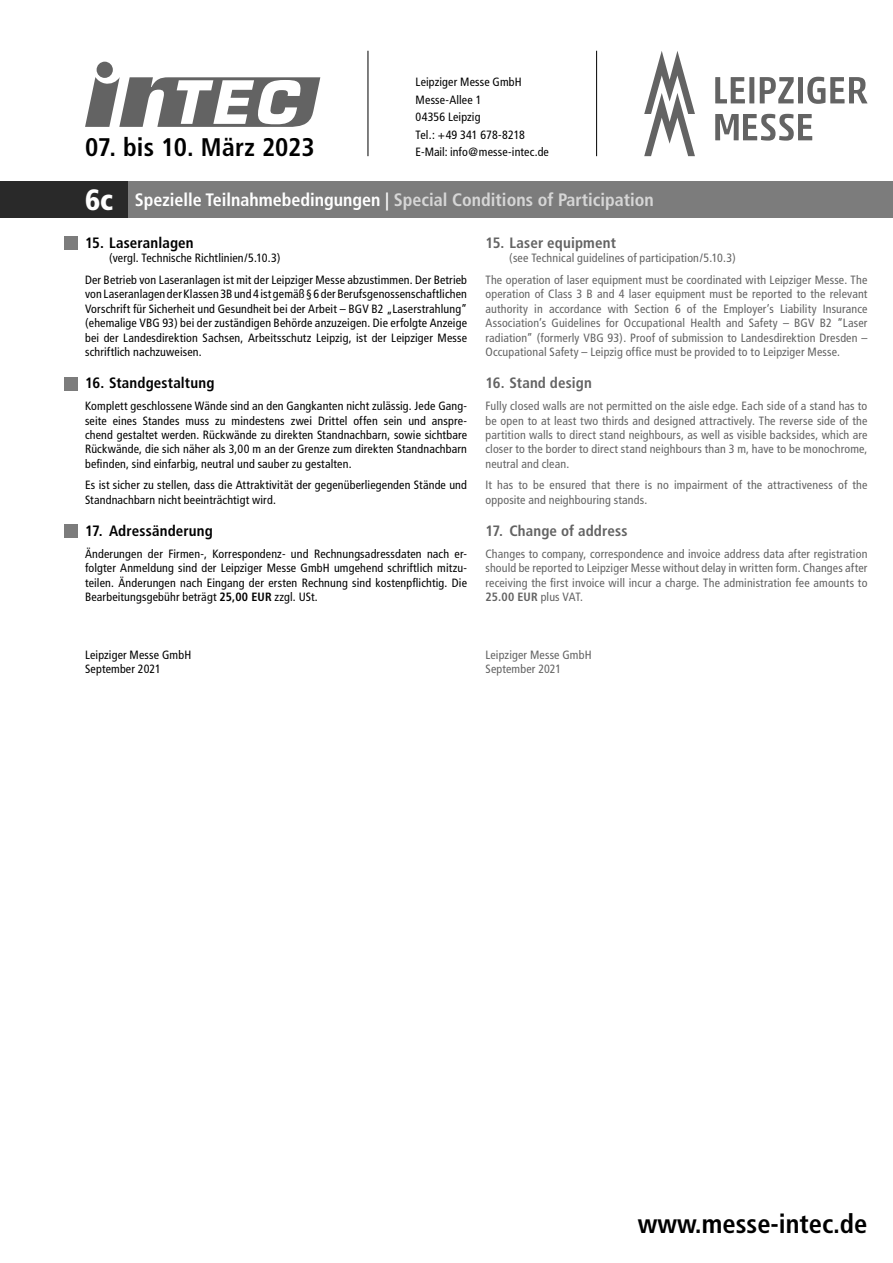
<style>
.page{position:relative;width:893px;height:1263px;background:#fff}
.page>*{position:absolute;margin:0;border:0;box-sizing:border-box;transform-origin:0 0}
.t1{font:700 condensed 26.55px "Frutiger";color:#000}
.t2{font:700 condensed 25.5px "Frutiger";color:#000}
.t3{font:700 condensed 18px "Frutiger";color:#d6d6d6}
.t4{font:700 condensed 15px "Frutiger";letter-spacing:.01em;color:#000}
.t5{font:700 condensed 15px "Frutiger";letter-spacing:.01em;color:#636363}
.t6{font:condensed 12px/14.4px "Frutiger";letter-spacing:.015em;color:#000}
.t7{font:condensed 12px/14.4px "Frutiger";letter-spacing:.01em;color:#636363}
.s1{font-weight:900;font-size:29.25px;color:#fff}
.s2{color:#fff}
.s3{font-weight:700}
</style>
<div class="page">
<div style="left:0;top:182px;width:893px;height:36px;background:#7c7c7c"></div>
<div style="left:0;top:182px;width:128px;height:36px;background:#292929"></div>
<div style="left:64px;top:236px;width:14px;height:14px;background:#7c7c7c"></div>
<div style="left:64px;top:377px;width:14px;height:14px;background:#7c7c7c"></div>
<div style="left:64px;top:524px;width:14px;height:14px;background:#7c7c7c"></div>
<svg style="left:85px;top:62px;width:235px;height:65px"></svg>
<hr style="left:596px;top:51px;width:1px;height:105px;background:#000">
<hr style="left:368px;top:51px;width:1px;height:105px;background:#000">
<svg style="left:715px;top:114px;width:97px;height:27px"></svg>
<svg style="left:715px;top:77px;width:152px;height:27px"></svg>
<svg style="left:644px;top:51px;width:51px;height:105px"></svg>
<p class="t6" style="left:416px;top:73px;width:111px;line-height:17.5px">Leipziger Messe GmbH<br>Messe-Allee 1<br>04356 Leipzig<br>Tel.: +49 341 678-8218</p>
<h2 class="t2" style="left:85px;top:132px;width:231px">07. bis 10. März 2023</h2>
<p class="t6" style="left:416px;top:145px;width:135px">E-Mail: info@messe-intec.de</p>
<h3 class="t3" style="left:85px;top:189px;width:570px"><span class="s1">6c</span> <span class="s2">Spezielle Teilnahmebedingungen |</span> Special Conditions of Participation</h3>
<p class="t4" style="left:85px;top:234px;width:110px">15. Laseranlagen</p>
<p class="t6" style="left:85px;top:248px;width:384px;line-height:21.6px;text-indent:24px">(vergl. Technische Richtlinien/5.10.3)<br>Der Betrieb von Laseranlagen ist mit der Leipziger Messe abzustimmen. Der Betrieb</p>
<p class="t6" style="left:85px;top:287px;width:383px;text-align:justify">von Laseranlagen der Klassen 3B und 4 ist gemäß § 6 der Berufsgenossenschaftlichen Vorschrift für Sicherheit und Gesundheit bei der Arbeit – BGV B2 „Laserstrahlung” (ehemalige VBG 93) bei der zuständigen Behörde anzuzeigen. Die erfolgte Anzeige bei der Landesdirektion Sachsen, Arbeitsschutz Leipzig, ist der Leipziger Messe schriftlich nachzuweisen.</p>
<p class="t4" style="left:85px;top:374px;width:131px">16. Standgestaltung</p>
<p class="t6" style="left:85px;top:399px;width:383px;text-align:justify">Komplett geschlossene Wände sind an den Gangkanten nicht zulässig. Jede Gang&shy;seite eines Standes muss zu mindestens zwei Drittel offen sein und anspre&shy;chend gestaltet werden. Rückwände zu direkten Standnachbarn, sowie sichtbare Rückwände, die sich näher als 3,00 m an der Grenze zum direkten Standnachbarn befinden, sind einfarbig, neutral und sauber zu gestalten.</p>
<p class="t6" style="left:85px;top:478px;width:383px">Es ist sicher zu stellen, dass die Attraktivität der gegenüberliegenden Stände und<br>Standnachbarn nicht beeinträchtigt wird.</p>
<p class="t4" style="left:85px;top:522px;width:129px">17. Adressänderung</p>
<p class="t6" style="left:85px;top:546px;width:383px;text-align:justify">Änderungen der Firmen-, Korrespondenz- und Rechnungsadressdaten nach er&shy;folgter Anmeldung sind der Leipziger Messe GmbH umgehend schriftlich mitzu&shy;teilen. Änderungen nach Eingang der ersten Rechnung sind kostenpflichtig. Die Bearbeitungsgebühr beträgt <span class="s3">25,00 EUR</span> zzgl. USt.</p>
<p class="t5" style="left:485px;top:234px;width:132px">15. Laser equipment</p>
<p class="t7" style="left:485px;top:248px;width:383px;line-height:21.6px;text-indent:24px">(see Technical guidelines of participation/5.10.3)<br>The operation of laser equipment must be coordinated with Leipziger Messe. The</p>
<p class="t7" style="left:485px;top:287px;width:383px;text-align:justify">operation of Class 3 B and 4 laser equipment must be reported to the relevant authority in accordance with Section 6 of the Employer’s Liability Insurance Association’s Guidelines for Occupational Health and Safety – BGV B2 “Laser radiation” (formerly VBG 93). Proof of submission to Landesdirektion Dresden – Occupational Safety – Leipzig office must be provided to to Leipziger Messe.</p>
<p class="t5" style="left:485px;top:374px;width:108px">16. Stand design</p>
<p class="t7" style="left:485px;top:399px;width:384px;text-align:justify">Fully closed walls are not permitted on the aisle edge. Each side of a stand has to be open to at least two thirds and designed attractively. The reverse side of the partition walls to direct stand neighbours, as well as visible backsides, which are closer to the border to direct stand neighbours than 3 m, have to be monochrome, neutral and clean.</p>
<p class="t7" style="left:485px;top:478px;width:384px">It has to be ensured that there is no impairment of the attractiveness of the opposite and neighbouring stands.</p>
<p class="t5" style="left:485px;top:522px;width:144px">17. Change of address</p>
<p class="t7" style="left:485px;top:546px;width:383px;text-align:justify">Changes to company, correspondence and invoice address data after registration should be reported to Leipziger Messe without delay in written form. Changes after receiving the first invoice will incur a charge. The administration fee amounts to <span class="s3">25.00 EUR</span> plus VAT.</p>
<p class="t6" style="left:85px;top:647px;width:108px">Leipziger Messe GmbH<br>September 2021</p>
<p class="t7" style="left:485px;top:647px;width:108px">Leipziger Messe GmbH<br>September 2021</p>
<h1 class="t1" style="left:638px;top:1208px;width:231px">www.messe-intec.de</h1>
</div>
